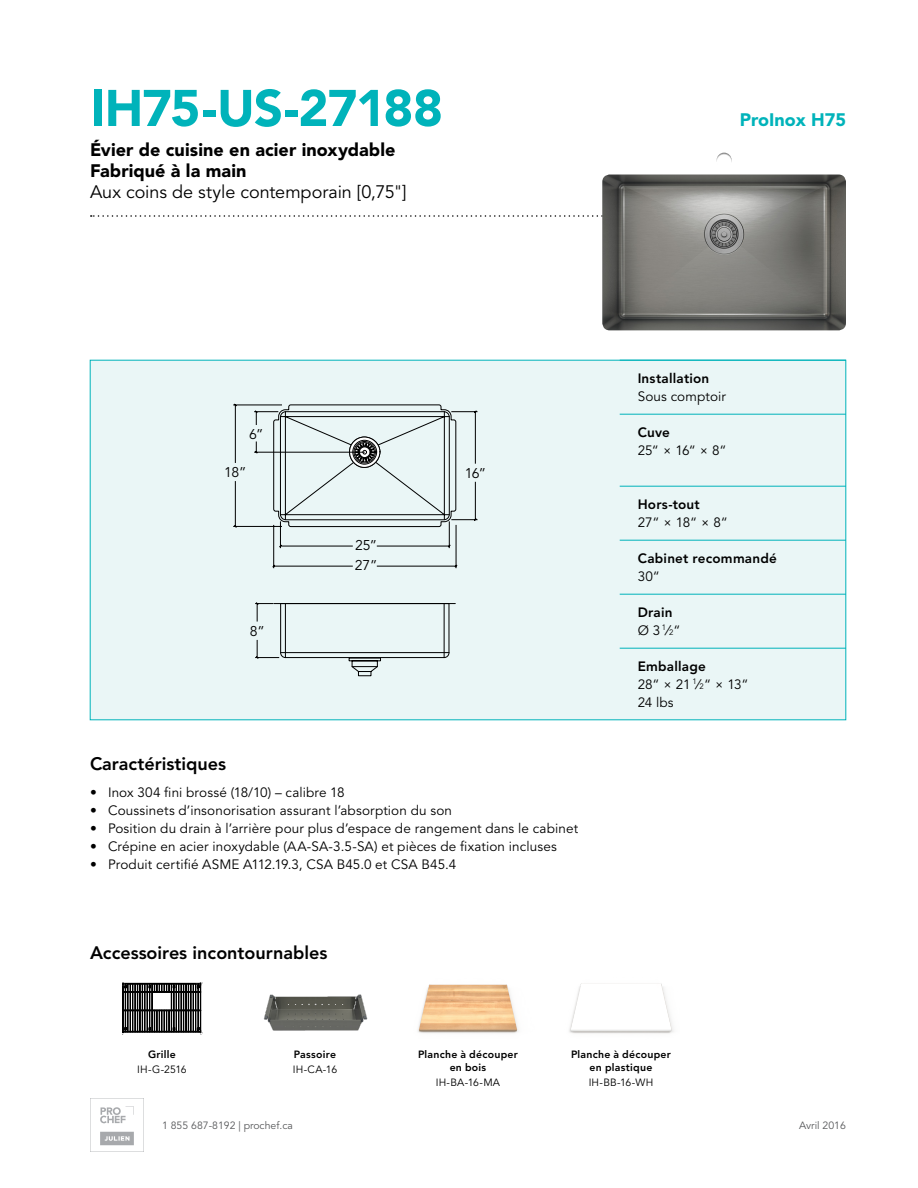
<style>
.page{position:relative;width:918px;height:1188px;background:#fff}
.page>*{position:absolute;margin:0;border:0;box-sizing:border-box;transform-origin:0 0}
.N__Produit{font:900 51px "Avenir LT Std";letter-spacing:-.025em;color:#00b3ba}
.t1{font:900 18px/21px "Avenir LT Std";letter-spacing:.005em;color:#000}
.t2{font:800 18px "Avenir LT Std";color:#000}
.t3{font:18px "Avenir LT Std";letter-spacing:-.005em;color:#000}
.t4{font:900 18px "Avenir LT Std";color:#00b3ba}
.t5{font:14.1px "Avenir LT Std";letter-spacing:-.03em;color:#000}
.Spec_-__Courant_Book{font:13.5px "Avenir LT Std";letter-spacing:.01em;color:#000}
.Spec_-_Courant_Bold{font:800 13.5px "Avenir LT Std";letter-spacing:.015em;color:#000}
.Spec_-__Courant_Book-2{font:13.5px/18px "Avenir LT Std";letter-spacing:-.015em;color:#000}
.Access_-_Courant_Bol{font:800 10.5px/13.5px "Avenir LT Std";letter-spacing:.025em;color:#000;text-align:center}
.t6{font:10.5px "Avenir LT Std";color:#58595b}
.Access_-_Courant_Boo{font:10.5px "Avenir LT Std";letter-spacing:.01em;color:#000}
.Access_-_Courant_Bol-2{font:10.5px "Avenir LT Std";letter-spacing:-.015em;color:#000}
.s1{font-size:7.8px}
</style>
<div class="page">
<div style="left:90px;top:360px;width:756px;height:360px;background:#eaf6f6"></div>
<svg style="left:91px;top:215px;width:511px;height:2px"></svg>
<svg style="left:90px;top:1098px;width:54px;height:54px"></svg>
<img style="left:602px;top:175px;width:244px;height:155px">
<div style="left:273px;top:659px;width:184px;height:17px;background:#eaf6f6"></div>
<svg style="left:233px;top:404px;width:245px;height:255px;background:#dae6e6"></svg>
<img style="left:263px;top:994px;width:105px;height:37px">
<svg style="left:122px;top:982px;width:80px;height:52px;background:#5a5a5a"></svg>
<hr style="left:620px;top:360px;width:226px;height:1px;background:#00b3ba">
<hr style="left:620px;top:414px;width:226px;height:1px;background:#00b3ba">
<hr style="left:620px;top:486px;width:226px;height:1px;background:#00b3ba">
<hr style="left:620px;top:540px;width:226px;height:1px;background:#00b3ba">
<hr style="left:620px;top:594px;width:226px;height:1px;background:#00b3ba">
<hr style="left:620px;top:648px;width:226px;height:1px;background:#00b3ba">
<img style="left:418px;top:984px;width:101px;height:49px">
<img style="left:569px;top:983px;width:105px;height:51px">
<p class="N__Produit" style="left:90px;top:77px;width:355px">IH75-US-27188</p>
<h2 class="t1" style="left:90px;top:139px;width:307px">Évier de cuisine en acier inoxydable<br>Fabriqué à la main</h2>
<h2 class="t3" style="left:90px;top:181px;width:318px">Aux coins de style contemporain [0,75"]</h2>
<h2 class="t4" style="left:740px;top:109px;width:108px">ProInox H75</h2>
<p class="t5" style="left:249px;top:426px;width:16px">6”</p>
<p class="t5" style="left:224px;top:464px;width:24px">18”</p>
<p class="t5" style="left:250px;top:623px;width:16px">8”</p>
<p class="t5" style="left:355px;top:537px;width:24px">25”</p>
<p class="t5" style="left:355px;top:557px;width:24px">27”</p>
<p class="t5" style="left:465px;top:465px;width:23px">16”</p>
<h2 class="t2" style="left:90px;top:753px;width:138px">Caractéristiques</h2>
<p class="Spec_-__Courant_Book" style="left:90px;top:784px;width:256px">• Inox 304 fini brossé (18/10) – calibre 18</p>
<p class="Spec_-__Courant_Book" style="left:90px;top:802px;width:364px">• Coussinets d’insonorisation assurant l’absorption du son</p>
<p class="Spec_-__Courant_Book" style="left:90px;top:820px;width:490px">• Position du drain à l’arrière pour plus d’espace de rangement dans le cabinet</p>
<p class="Spec_-__Courant_Book" style="left:90px;top:838px;width:468px">• Crépine en acier inoxydable (AA-SA-3.5-SA) et pièces de fixation incluses</p>
<p class="Spec_-__Courant_Book" style="left:90px;top:856px;width:368px">• Produit certifié ASME A112.19.3, CSA B45.0 et CSA B45.4</p>
<h2 class="t2" style="left:90px;top:942px;width:239px">Accessoires incontournables</h2>
<p class="Spec_-_Courant_Bold" style="left:638px;top:370px;width:73px">Installation</p>
<p class="Spec_-__Courant_Book" style="left:638px;top:388px;width:90px">Sous comptoir</p>
<p class="Spec_-_Courant_Bold" style="left:638px;top:424px;width:34px">Cuve</p>
<p class="Spec_-__Courant_Book" style="left:638px;top:442px;width:90px">25“ × 16“ × 8“</p>
<p class="Spec_-_Courant_Bold" style="left:638px;top:496px;width:63px">Hors-tout</p>
<p class="Spec_-__Courant_Book" style="left:638px;top:514px;width:92px">27“ × 18“ × 8“</p>
<p class="Spec_-_Courant_Bold" style="left:638px;top:550px;width:141px">Cabinet recommandé</p>
<p class="Spec_-__Courant_Book" style="left:638px;top:568px;width:24px">30“</p>
<p class="Spec_-_Courant_Bold" style="left:638px;top:604px;width:36px">Drain</p>
<p class="Spec_-__Courant_Book" style="left:638px;top:622px;width:44px">Ø 3 <sup>1</sup>∕<span class="s1">2</span>“</p>
<p class="Spec_-_Courant_Bold" style="left:638px;top:658px;width:70px">Emballage</p>
<p class="Spec_-__Courant_Book-2" style="left:638px;top:676px;width:112px">28“ × 21 <sup>1</sup>∕<span class="s1">2</span>“ × 13“<br>24 lbs</p>
<p class="Access_-_Courant_Bol" style="left:148px;top:1047px;width:29px">Grille</p>
<p class="Access_-_Courant_Bol-2" style="left:137px;top:1063px;width:51px">IH-G-2516</p>
<p class="Access_-_Courant_Bol" style="left:294px;top:1047px;width:44px">Passoire</p>
<p class="Access_-_Courant_Boo" style="left:293px;top:1063px;width:46px">IH-CA-16</p>
<p class="Access_-_Courant_Bol" style="left:418px;top:1047px;width:101px">Planche à découper en bois</p>
<p class="Access_-_Courant_Boo" style="left:436px;top:1076px;width:66px">IH-BA-16-MA</p>
<p class="Access_-_Courant_Bol" style="left:571px;top:1047px;width:101px">Planche à découper en plastique</p>
<p class="Access_-_Courant_Boo" style="left:589px;top:1076px;width:66px">IH-BB-16-WH</p>
<p class="t6" style="left:162px;top:1119px;width:132px">1 855 687-8192 | prochef.ca</p>
<p class="t6" style="left:799px;top:1119px;width:48px">Avril 2016</p>
</div>
